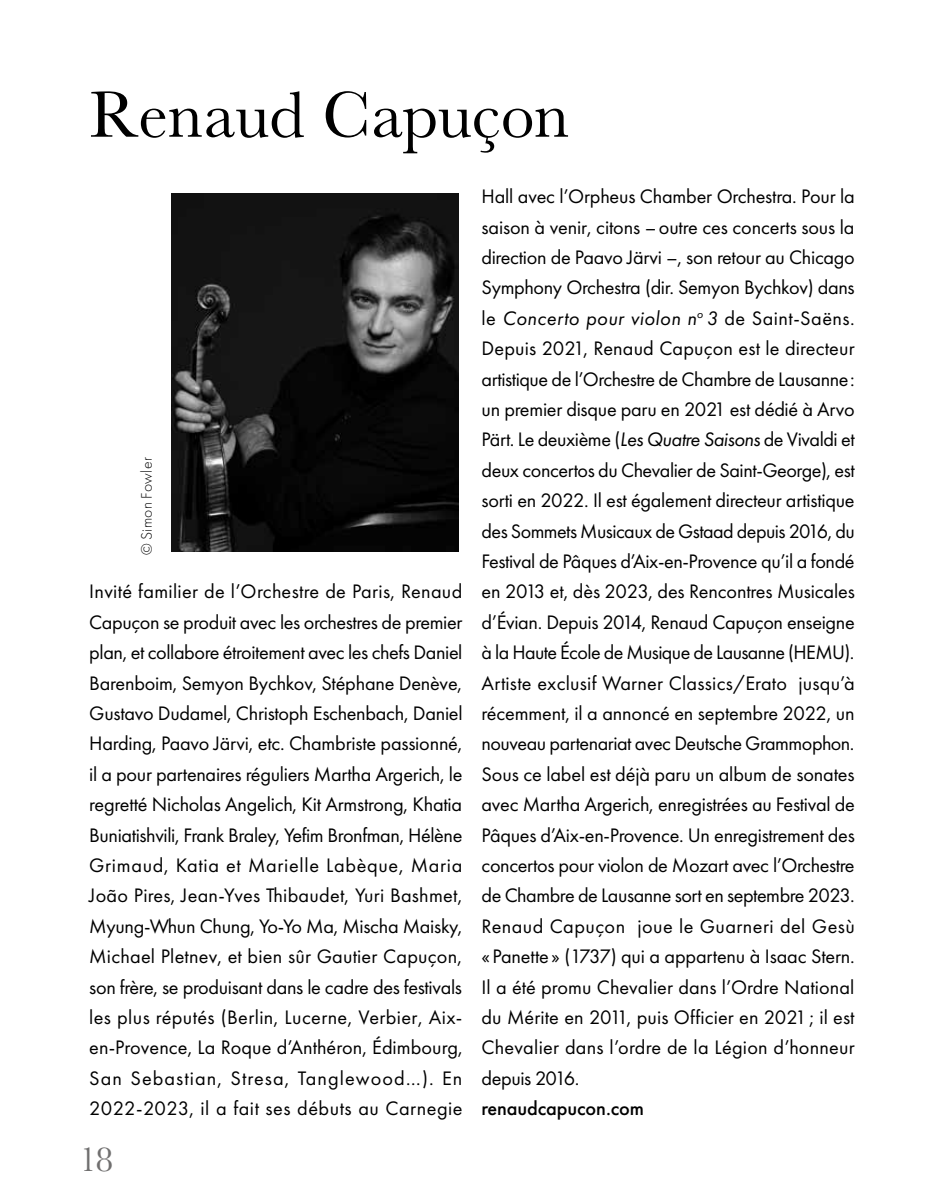
<style>
.page{position:relative;width:944px;height:1200px;background:#fff}
.page>*{position:absolute;margin:0;border:0;box-sizing:border-box;transform-origin:0 0}
.t1{font:67.5px "Baskerville MT Pro";letter-spacing:-.01em;color:#000}
.t2{font:36px "Baskerville MT Pro";color:#706f6f}
.t3{font:20.25px/30.4px "Futura PT";letter-spacing:.015em;color:#000;text-align:justify}
.t4{font:500 20.25px "Futura PT";letter-spacing:-.005em;color:#000}
.t5{font:300 15.75px "Futura PT";letter-spacing:.02em;color:#000}
.s1{font-style:italic}
</style>
<div class="page">
<img style="left:172px;top:193px;width:287px;height:358px">
<h1 class="t1" style="left:89px;top:76px;width:482px">Renaud Capuçon</h1>
<p class="t5" style="left:138px;top:555px;width:99px;rotate:-90deg">© Simon Fowler</p>
<p class="t3" style="left:89px;top:576px;width:375px">Invité familier de l’Orchestre de Paris, Renaud Capuçon se produit avec les orchestres de premier plan, et collabore étroitement avec les chefs Daniel Barenboim, Semyon Bychkov, Stéphane Denève, Gustavo Dudamel, Christoph Eschenbach, Daniel Harding, Paavo Järvi, etc. Chambriste passionné, il a pour partenaires réguliers Martha Argerich, le regretté Nicholas Angelich, Kit Armstrong, Khatia Buniatishvili, Frank Braley, Yefim Bronfman, Hélène Grimaud, Katia et Marielle Labèque, Maria João Pires, Jean-Yves Thibaudet, Yuri Bashmet, Myung-Whun Chung, Yo-Yo Ma, Mischa Maisky, Michael Pletnev, et bien sûr Gautier Capuçon, son frère, se produisant dans le cadre des festivals les plus réputés (Berlin, Lucerne, Verbier, Aix&shy;en-Provence, La Roque d’Anthéron, Édimbourg, San Sebastian, Stresa, Tanglewood…). En 2022-2023, il a fait ses débuts au Carnegie</p>
<h2 class="t2" style="left:79px;top:1138px;width:36px">18</h2>
<p class="t3" style="left:482px;top:181px;width:375px">Hall avec l’Orpheus Chamber Orchestra. Pour la saison à venir, citons –outre ces concerts sous la direction de Paavo Järvi –, son retour au Chicago Symphony Orchestra (dir. Semyon Bychkov) dans le <span class="s1">Concerto pour violon n</span><sup>o</sup> <span class="s1">3</span> de Saint-Saëns.<br>Depuis 2021, Renaud Capuçon est le directeur artistique de l’Orchestre de Chambre de Lausanne: un premier disque paru en 2021 est dédié à Arvo Pärt. Le deuxième (<span class="s1">Les Quatre Saisons</span> de Vivaldi et deux concertos du Chevalier de Saint-George), est sorti en 2022. Il est également directeur artistique des Sommets Musicaux de Gstaad depuis 2016, du Festival de Pâques d’Aix-en-Provence qu’il a fondé en 2013 et, dès 2023, des Rencontres Musicales d’Évian. Depuis 2014, Renaud Capuçon enseigne à la Haute École de Musique de Lausanne (HEMU).<br>Artiste exclusif Warner Classics/Erato jusqu’à récemment, il a annoncé en septembre 2022, un nouveau partenariat avec Deutsche Grammophon.<br>Sous ce label est déjà paru un album de sonates avec Martha Argerich, enregistrées au Festival de Pâques d’Aix-en-Provence. Un enregistrement des concertos pour violon de Mozart avec l’Orchestre de Chambre de Lausanne sort en septembre 2023.<br>Renaud Capuçon joue le Guarneri del Gesù «Panette» (1737) qui a appartenu à Isaac Stern.<br>Il a été promu Chevalier dans l’Ordre National du Mérite en 2011, puis Officier en 2021; il est Chevalier dans l’ordre de la Légion d’honneur depuis 2016.</p>
<p class="t4" style="left:482px;top:1095px;width:164px">renaudcapucon.com</p>
</div>
